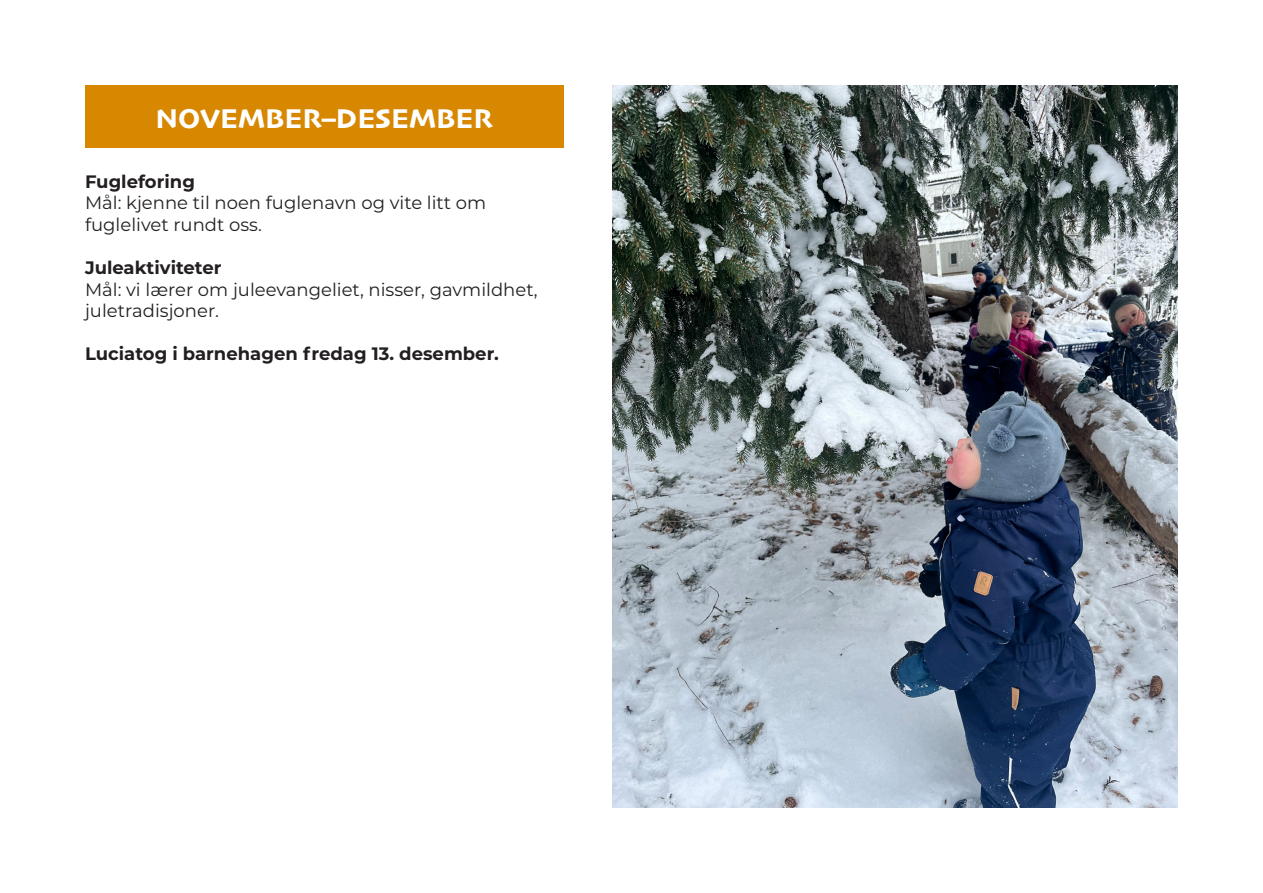
<style>
.page{position:relative;width:1263px;height:893px;background:#fff}
.page>*{position:absolute;margin:0;border:0;box-sizing:border-box;transform-origin:0 0}
.Tittel_2{font:28.5px "Skia";color:#fff}
.Brødtekst{font:18px/21.6px "Montserrat";color:#231f20}
.Brødtekst-2{font:700 18px "Montserrat";color:#231f20}
</style>
<div class="page">
<div style="left:85px;top:85px;width:478px;height:63px;background:#d78800"></div>
<img style="left:612px;top:85px;width:566px;height:723px">
<p class="Tittel_2" style="left:156px;top:101px;width:339px">NOVEMBER–DESEMBER</p>
<p class="Brødtekst-2" style="left:85px;top:168px;width:111px">Fugleforing</p>
<p class="Brødtekst" style="left:85px;top:191px;width:402px">Mål: kjenne til noen fuglenavn og vite litt om fuglelivet rundt oss.</p>
<p class="Brødtekst-2" style="left:85px;top:255px;width:138px">Juleaktiviteter</p>
<p class="Brødtekst" style="left:85px;top:278px;width:454px">Mål: vi lærer om juleevangeliet, nisser, gavmildhet, juletradisjoner.</p>
<p class="Brødtekst-2" style="left:85px;top:341px;width:415px">Luciatog i barnehagen fredag 13. desember.</p>
</div>
